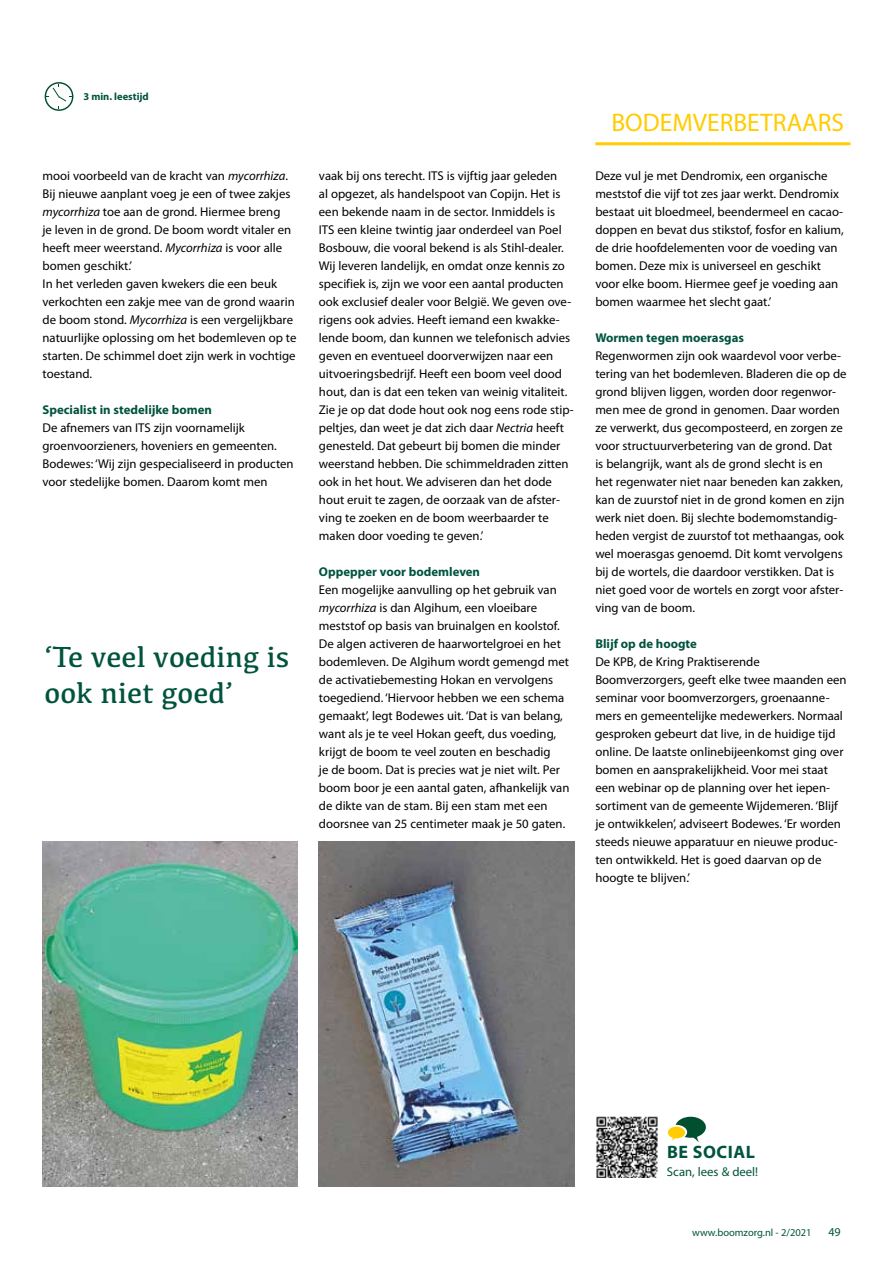
<style>
.page{position:relative;width:893px;height:1263px;background:#fff}
.page>*{position:absolute;margin:0;border:0;box-sizing:border-box;transform-origin:0 0}
.t1{font:30px/36px "Kefa";color:#00533d}
.t2{font:25.5px "Myriad Pro";color:#fc0}
.t3{font:700 18px "Myriad Pro";letter-spacing:.03em;color:#00533d}
.t4{font:12.75px/18px "Myriad Pro";color:#000}
.t5{font:700 12.75px "Myriad Pro";color:#00533d}
.t6{font:12.75px "Myriad Pro";color:#00533d}
.t7{font:12px "Myriad Pro";color:#00533d}
.t8{font:10.5px "Myriad Pro";color:#00533d}
.t9{font:700 10.5px "Myriad Pro";color:#00533d}
.s1{font-style:italic}
</style>
<div class="page">
<hr style="left:595px;top:142px;width:255px;height:3px;background:#fc0">
<svg style="left:45px;top:82px;width:28px;height:29px"></svg>
<img style="left:43px;top:842px;width:255px;height:344px">
<img style="left:319px;top:842px;width:255px;height:344px">
<img style="left:596px;top:1116px;width:62px;height:62px">
<svg style="left:668px;top:1117px;width:38px;height:25px"></svg>
<p class="t9" style="left:83px;top:90px;width:67px">3 min. leestijd</p>
<p class="t4" style="left:43px;top:167px;width:255px">mooi voorbeeld van de kracht van <span class="s1">mycorrhiza</span>.<br>Bij nieuwe aanplant voeg je een of twee zakjes <span class="s1">mycorrhiza</span> toe aan de grond. Hiermee breng<br>je leven in de grond. De boom wordt vitaler en heeft meer weerstand. <span class="s1">Mycorrhiza</span> is voor alle bomen geschikt.’<br>In het verleden gaven kwekers die een beuk verkochten een zakje mee van de grond waarin de boom stond. <span class="s1">Mycorrhiza</span> is een vergelijkbare natuurlijke oplossing om het bodemleven op te starten. De schimmel doet zijn werk in vochtige toestand.</p>
<p class="t5" style="left:43px;top:401px;width:171px">Specialist in stedelijke bomen</p>
<p class="t4" style="left:43px;top:419px;width:253px">De afnemers van ITS zijn voornamelijk groenvoorzieners, hoveniers en gemeenten.<br>Bodewes: ‘Wij zijn gespecialiseerd in producten voor stedelijke bomen. Daarom komt men</p>
<h1 class="t1" style="left:45px;top:638px;width:246px">‘Te veel voeding is ook niet goed’</h1>
<p class="t4" style="left:319px;top:167px;width:256px">vaak bij ons terecht. ITS is vijftig jaar geleden<br>al opgezet, als handelspoot van Copijn. Het is een bekende naam in de sector. Inmiddels is ITS een kleine twintig jaar onderdeel van Poel Bosbouw, die vooral bekend is als Stihl-dealer.<br>Wij leveren landelijk, en omdat onze kennis zo specifiek is, zijn we voor een aantal producten ook exclusief dealer voor België. We geven ove&shy;rigens ook advies. Heeft iemand een kwakke&shy;lende boom, dan kunnen we telefonisch advies geven en eventueel doorverwijzen naar een uitvoeringsbedrijf. Heeft een boom veel dood hout, dan is dat een teken van weinig vitaliteit.<br>Zie je op dat dode hout ook nog eens rode stip&shy;peltjes, dan weet je dat zich daar <span class="s1">Nectria</span> heeft genesteld. Dat gebeurt bij bomen die minder weerstand hebben. Die schimmeldraden zitten ook in het hout. We adviseren dan het dode hout eruit te zagen, de oorzaak van de afster&shy;ving te zoeken en de boom weerbaarder te maken door voeding te geven.’</p>
<p class="t5" style="left:319px;top:564px;width:163px">Oppepper voor bodemleven</p>
<p class="t4" style="left:319px;top:581px;width:252px">Een mogelijke aanvulling op het gebruik van <span class="s1">mycorrhiza</span> is dan Algihum, een vloeibare meststof op basis van bruinalgen en koolstof.<br>De algen activeren de haarwortelgroei en het bodemleven. De Algihum wordt gemengd met de activatiebemesting Hokan en vervolgens toegediend. ‘Hiervoor hebben we een schema gemaakt’, legt Bodewes uit. ‘Dat is van belang, want als je te veel Hokan geeft, dus voeding, krijgt de boom te veel zouten en beschadig<br>je de boom. Dat is precies wat je niet wilt. Per boom boor je een aantal gaten, afhankelijk van de dikte van de stam. Bij een stam met een doorsnee van 25 centimeter maak je 50 gaten.</p>
<h2 class="t2" style="left:611px;top:107px;width:234px">BODEMVERBETRAARS</h2>
<p class="t4" style="left:595px;top:167px;width:250px">Deze vul je met Dendromix, een organische meststof die vijf tot zes jaar werkt. Dendromix bestaat uit bloedmeel, beendermeel en cacao&shy;doppen en bevat dus stikstof, fosfor en kalium, de drie hoofdelementen voor de voeding van bomen. Deze mix is universeel en geschikt voor elke boom. Hiermee geef je voeding aan bomen waarmee het slecht gaat.’</p>
<p class="t5" style="left:595px;top:330px;width:150px">Wormen tegen moerasgas</p>
<p class="t4" style="left:595px;top:347px;width:253px">Regenwormen zijn ook waardevol voor verbe&shy;tering van het bodemleven. Bladeren die op de grond blijven liggen, worden door regenwor&shy;men mee de grond in genomen. Daar worden ze verwerkt, dus gecomposteerd, en zorgen ze voor structuurverbetering van de grond. Dat<br>is belangrijk, want als de grond slecht is en<br>het regenwater niet naar beneden kan zakken, kan de zuurstof niet in de grond komen en zijn werk niet doen. Bij slechte bodemomstandig&shy;heden vergist de zuurstof tot methaangas, ook wel moerasgas genoemd. Dit komt vervolgens bij de wortels, die daardoor verstikken. Dat is niet goed voor de wortels en zorgt voor afster&shy;ving van de boom.</p>
<p class="t5" style="left:595px;top:636px;width:103px">Blijf op de hoogte</p>
<p class="t4" style="left:595px;top:653px;width:253px">De KPB, de Kring Praktiserende Boomverzorgers, geeft elke twee maanden een seminar voor boomverzorgers, groenaanne&shy;mers en gemeentelijke medewerkers. Normaal gesproken gebeurt dat live, in de huidige tijd online. De laatste onlinebijeenkomst ging over bomen en aansprakelijkheid. Voor mei staat een webinar op de planning over het iepen&shy;sortiment van de gemeente Wijdemeren. ‘Blijf je ontwikkelen’, adviseert Bodewes. ‘Er worden steeds nieuwe apparatuur en nieuwe produc&shy;ten ontwikkeld. Het is goed daarvan op de hoogte te blijven.’</p>
<h3 class="t3" style="left:667px;top:1140px;width:89px">BE SOCIAL</h3>
<p class="t6" style="left:667px;top:1164px;width:93px">Scan, lees &amp; deel!</p>
<p class="t8" style="left:692px;top:1226px;width:121px">www.boomzorg.nl - 2/2021</p>
<p class="t7" style="left:828px;top:1224px;width:14px">49</p>
</div>
